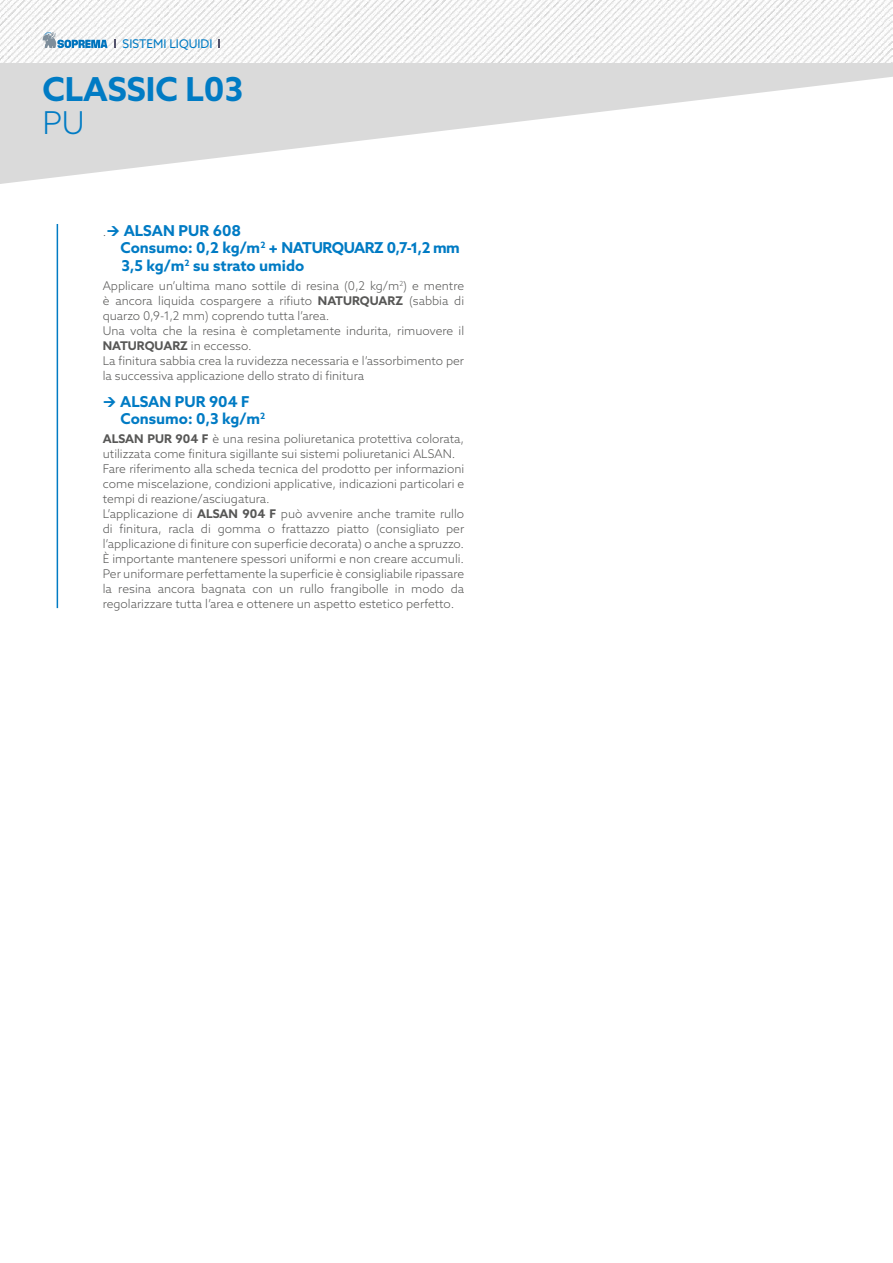
<style>
.page{position:relative;width:893px;height:1263px;background:#fff}
.page>*{position:absolute;margin:0;border:0;box-sizing:border-box;transform-origin:0 0}
.t1{font:700 33px "Azo Sans";color:#007bc4}
.t2{font:300 31.5px "Azo Sans";color:#007bc4}
.t3{font:700 15px/17.5px "Azo Sans";color:#007bc4}
.t4{font:300 12px/15px "Azo Sans";color:#575756}
.t5{font:12px "Azo Sans";color:#007bc4}
.s1{font-weight:300;font-size:12px;color:#575756}
.s2{font-weight:700}
</style>
<div class="page">
<hr style="left:57px;top:224px;width:1px;height:384px;background:#007bc4">
<svg style="left:0;top:63px;width:893px;height:121px;fill:#dadada"></svg>
<img style="left:0;top:0;width:893px;height:63px">
<svg style="left:43px;top:32px;width:64px;height:16px"></svg>
<p class="t5" style="left:123px;top:36px;width:91px">SISTEMI LIQUIDI</p>
<h1 class="t1" style="left:42px;top:68px;width:202px">CLASSIC L03</h1>
<h2 class="t2" style="left:42px;top:103px;width:44px">PU</h2>
<p class="t3" style="left:121px;top:221px;width:341px;text-indent:-18px"><span class="s1">.</span> ALSAN PUR 608<br>Consumo: 0,2 kg/m<sup>2</sup> + NATURQUARZ 0,7-1,2 mm<br>3,5 kg/m<sup>2</sup> su strato umido</p>
<p class="t4" style="left:103px;top:278px;width:363px">Applicare un’ultima mano sottile di resina (0,2 kg/m<sup>2</sup>) e mentre è ancora liquida cospargere a rifiuto <span class="s2">NATURQUARZ</span> (sabbia di quarzo 0,9-1,2 mm) coprendo tutta l’area.<br>Una volta che la resina è completamente indurita, rimuovere il <span class="s2">NATURQUARZ</span> in eccesso.<br>La finitura sabbia crea la ruvidezza necessaria e l’assorbimento per la successiva applicazione dello strato di finitura</p>
<p class="t3" style="left:120px;top:392px;width:147px">ALSAN PUR 904 F<br>Consumo: 0,3 kg/m<sup>2</sup></p>
<p class="t4" style="left:103px;top:431px;width:363px"><span class="s2">ALSAN PUR 904 F</span> è una resina poliuretanica protettiva colorata, utilizzata come finitura sigillante sui sistemi poliuretanici ALSAN.<br>Fare riferimento alla scheda tecnica del prodotto per informazioni come miscelazione, condizioni applicative, indicazioni particolari e tempi di reazione/asciugatura.<br>L’applicazione di <span class="s2">ALSAN 904 F</span> può avvenire anche tramite rullo di finitura, racla di gomma o frattazzo piatto (consigliato per l’applicazione di finiture con superficie decorata) o anche a spruzzo.<br>È importante mantenere spessori uniformi e non creare accumuli.<br>Per uniformare perfettamente la superficie è consigliabile ripassare la resina ancora bagnata con un rullo frangibolle in modo da regolarizzare tutta l’area e ottenere un aspetto estetico perfetto.</p>
</div>
